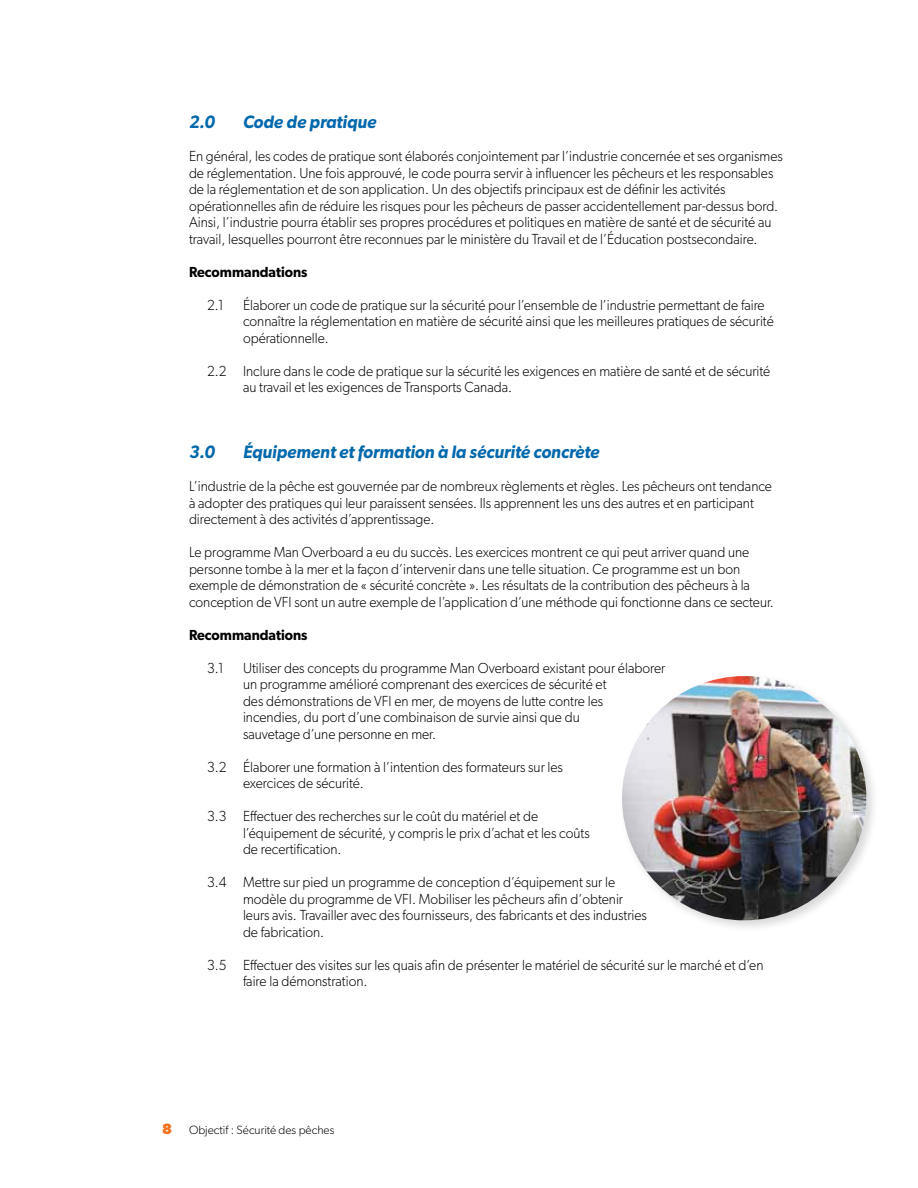
<style>
.page{position:relative;width:918px;height:1188px;background:#fff}
.page>*{position:absolute;margin:0;border:0;box-sizing:border-box;transform-origin:0 0}
.t1{font:italic 600 18px "Gibson";color:#0068ac;scale:.95 1}
.t2{font:300 14.7px/16.5px "Gibson";color:#000;scale:.95 1}
.t3{font:600 14.7px "Gibson";color:#000;scale:.95 1}
.t4{font:300 12px "Gibson";color:#000}
.s1{font-weight:700;font-size:15px;color:#f47421}
</style>
<div class="page">
<div style="left:619px;top:673px;width:260px;height:260px;background:#000;opacity:.15"></div>
<img style="left:622px;top:676px;width:244px;height:244px;border-radius:122px">
<p class="t1" style="left:189px;top:111px;width:29px">2.0</p>
<p class="t1" style="left:243px;top:111px;width:142px">Code de pratique</p>
<p class="t2" style="left:189px;top:148px;width:627px">En général, les codes de pratique sont élaborés conjointement par l’industrie concernée et ses organismes de réglementation. Une fois approuvé, le code pourra servir à influencer les pêcheurs et les responsables de la réglementation et de son application. Un des objectifs principaux est de définir les activités opérationnelles afin de réduire les risques pour les pêcheurs de passer accidentellement par-dessus bord.<br>Ainsi, l’industrie pourra établir ses propres procédures et politiques en matière de santé et de sécurité au travail, lesquelles pourront être reconnues par le ministère du Travail et de l’Éducation postsecondaire.</p>
<p class="t3" style="left:189px;top:263px;width:126px">Recommandations</p>
<p class="t2" style="left:207px;top:296px;width:19px">2.1</p>
<p class="t2" style="left:243px;top:296px;width:560px">Élaborer un code de pratique sur la sécurité pour l’ensemble de l’industrie permettant de faire connaître la réglementation en matière de sécurité ainsi que les meilleures pratiques de sécurité opérationnelle.</p>
<p class="t2" style="left:243px;top:362px;width:557px;text-indent:-36px">2.2 Inclure dans le code de pratique sur la sécurité les exigences en matière de santé et de sécurité au travail et les exigences de Transports Canada.</p>
<p class="t1" style="left:189px;top:441px;width:29px">3.0</p>
<p class="t1" style="left:243px;top:441px;width:377px">Équipement et formation à la sécurité concrète</p>
<p class="t2" style="left:189px;top:478px;width:615px">L’industrie de la pêche est gouvernée par de nombreux règlements et règles. Les pêcheurs ont tendance à adopter des pratiques qui leur paraissent sensées. Ils apprennent les uns des autres et en participant directement à des activités d’apprentissage.</p>
<p class="t2" style="left:189px;top:544px;width:617px">Le programme Man Overboard a eu du succès. Les exercices montrent ce qui peut arriver quand une personne tombe à la mer et la façon d’intervenir dans une telle situation. Ce programme est un bon exemple de démonstration de « sécurité concrète ». Les résultats de la contribution des pêcheurs à la conception de VFI sont un autre exemple de l’application d’une méthode qui fonctionne dans ce secteur.</p>
<p class="t3" style="left:189px;top:626px;width:126px">Recommandations</p>
<p class="t2" style="left:207px;top:659px;width:19px">3.1</p>
<p class="t2" style="left:243px;top:659px;width:446px">Utiliser des concepts du programme Man Overboard existant pour élaborer un programme amélioré comprenant des exercices de sécurité et<br>des démonstrations de VFI en mer, de moyens de lutte contre les<br>incendies, du port d’une combinaison de survie ainsi que du<br>sauvetage d’une personne en mer.</p>
<p class="t2" style="left:243px;top:758px;width:338px;text-indent:-36px">3.2 Élaborer une formation à l’intention des formateurs sur les exercices de sécurité.</p>
<p class="t2" style="left:243px;top:808px;width:367px;text-indent:-36px">3.3 Effectuer des recherches sur le coût du matériel et de l’équipement de sécurité, y compris le prix d’achat et les coûts de recertification.</p>
<p class="t2" style="left:243px;top:874px;width:427px;text-indent:-36px">3.4 Mettre sur pied un programme de conception d’équipement sur le modèle du programme de VFI. Mobiliser les pêcheurs afin d’obtenir leurs avis. Travailler avec des fournisseurs, des fabricants et des industries de fabrication.</p>
<p class="t2" style="left:243px;top:956px;width:549px;text-indent:-36px">3.5 Effectuer des visites sur les quais afin de présenter le matériel de sécurité sur le marché et d’en faire la démonstration.</p>
<p class="t4" style="left:162px;top:1123px;width:174px"><span class="s1">8</span> Objectif : Sécurité des pêches</p>
</div>
